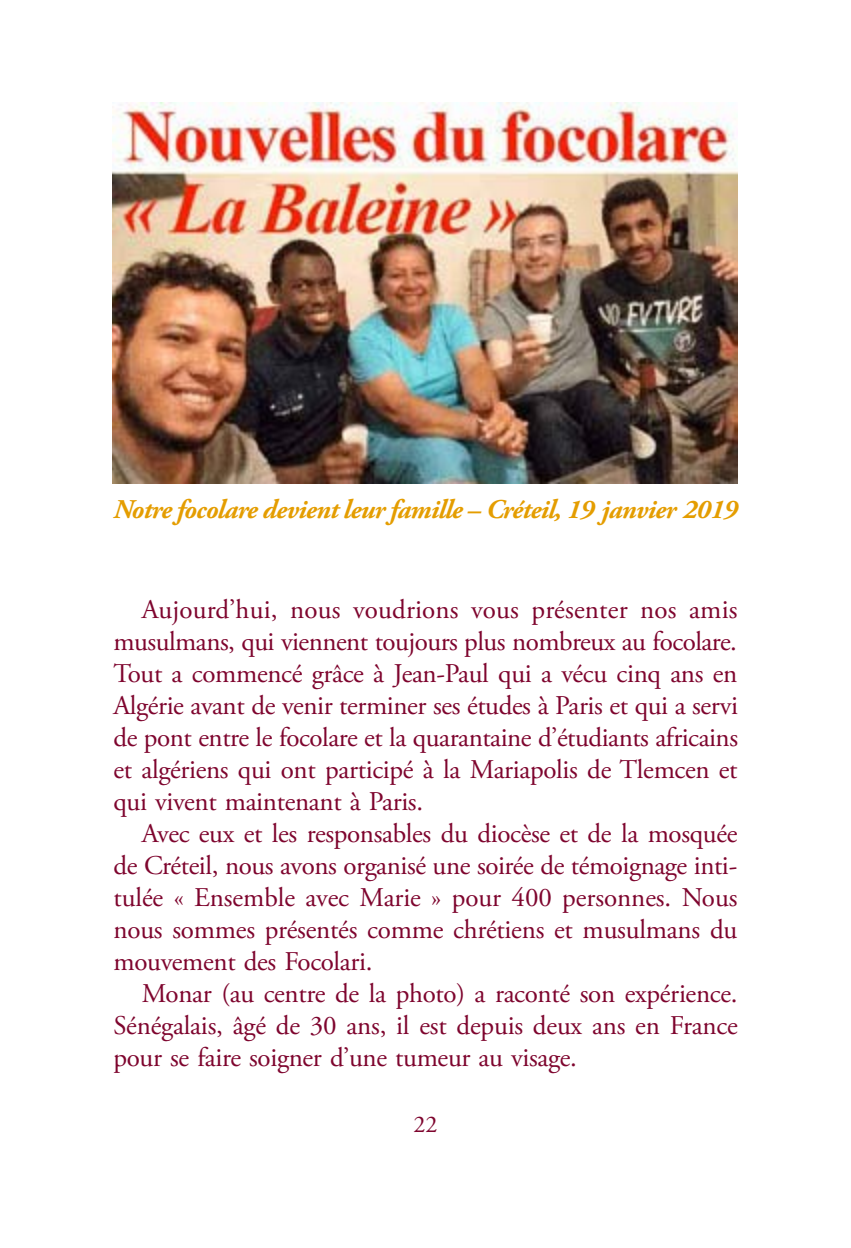
<style>
.page{position:relative;width:851px;height:1248px;background:#fff}
.page>*{position:absolute;margin:0;border:0;box-sizing:border-box;transform-origin:0 0}
.t1{font:27px/32px "Adobe Garamond Pro";letter-spacing:-.01em;color:#7e052e;text-align:justify}
.Titre_4{font:italic 700 27px "Adobe Garamond Pro";letter-spacing:-.025em;color:#e49d00}
.t2{font:24px "Adobe Garamond Pro";color:#7e052e}
</style>
<div class="page">
<img style="left:113px;top:102px;width:624px;height:381px">
<p class="Titre_4" style="left:113px;top:493px;width:625px">Notre focolare devient leur famille – Créteil, 19 janvier 2019</p>
<p class="t1" style="left:113px;top:594px;width:626px;text-indent:28px">Aujourd’hui, nous voudrions vous présenter nos amis musulmans, qui viennent toujours plus nombreux au focolare.<br>Tout a commencé grâce à Jean-Paul qui a vécu cinq ans en Algérie avant de venir terminer ses études à Paris et qui a servi de pont entre le focolare et la quarantaine d’étudiants africains et algériens qui ont participé à la Mariapolis de Tlemcen et qui vivent maintenant à Paris.</p>
<p class="t1" style="left:113px;top:818px;width:625px;text-indent:28px">Avec eux et les responsables du diocèse et de la mosquée de Créteil, nous avons organisé une soirée de témoignage inti&shy;tulée « Ensemble avec Marie » pour 400 personnes. Nous nous sommes présentés comme chrétiens et musulmans du mouvement des Focolari.</p>
<p class="t1" style="left:113px;top:978px;width:626px;text-indent:28px">Monar (au centre de la photo) a raconté son expérience.<br>Sénégalais, âgé de 30 ans, il est depuis deux ans en France pour se faire soigner d’une tumeur au visage.</p>
<p class="t2" style="left:413px;top:1109px;width:25px">22</p>
</div>
